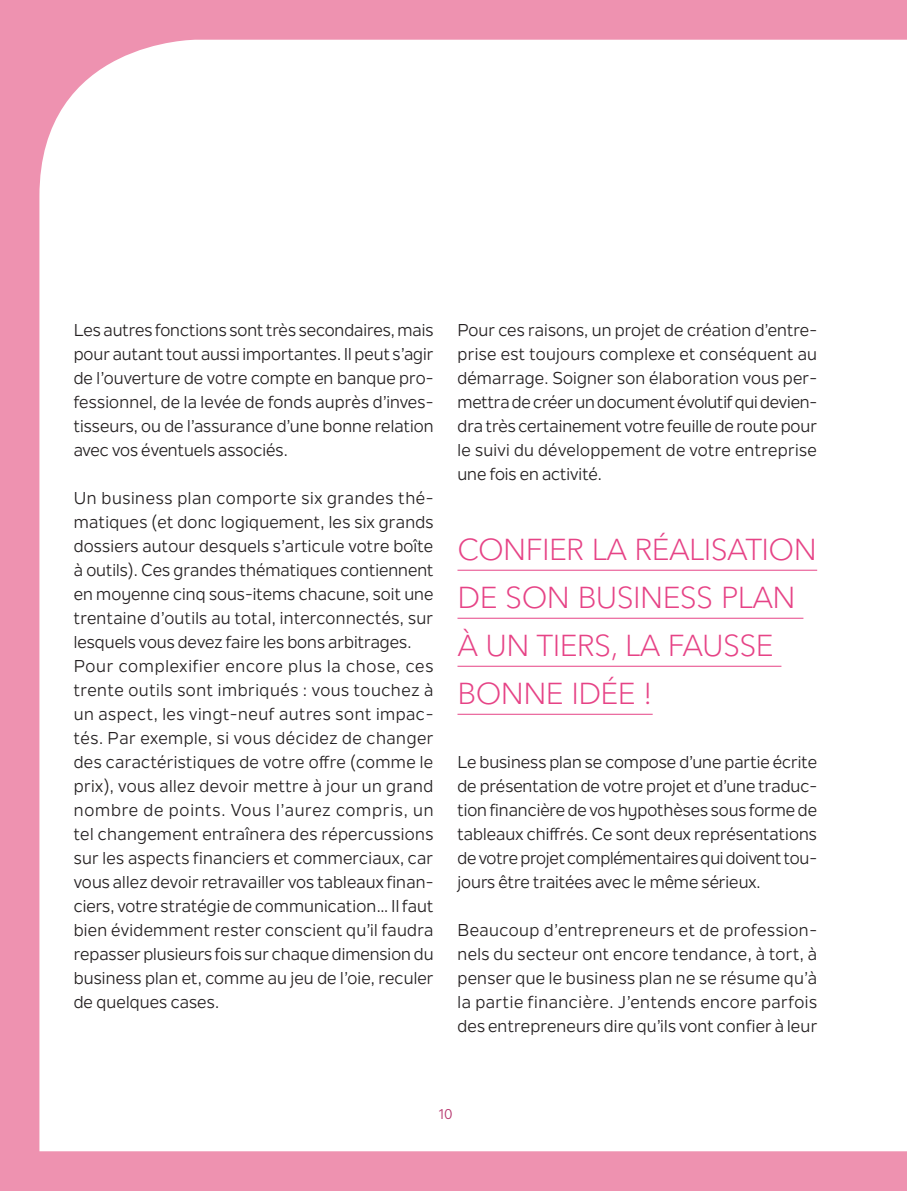
<style>
.page{position:relative;width:908px;height:1191px;background:#fff}
.page>*{position:absolute;margin:0;border:0;box-sizing:border-box;transform-origin:0 0}
.Intro_inters{font:300 30px/48px "Avenir Next LT Pro";letter-spacing:-.02em;color:#e64386}
.Outil_Texte_Courant{font:17px/24px "Nolan Next";color:#231f20;text-align:justify}
.t1{font:14.2px "Nolan Next";color:#b5326b}
</style>
<div class="page">
<div style="left:0;top:0;width:906px;height:1191px;background:#ee92b0"></div>
<div style="left:39px;top:40px;width:867px;height:1111px;background:#fff"></div>
<hr style="left:457px;top:570px;width:359px;height:1px;background:#e64386">
<hr style="left:457px;top:618px;width:346px;height:1px;background:#e64386">
<hr style="left:457px;top:666px;width:324px;height:1px;background:#e64386">
<hr style="left:457px;top:714px;width:195px;height:1px;background:#e64386">
<p class="Outil_Texte_Courant" style="left:74px;top:318px;width:361px">Les autres fonctions sont très secondaires, mais pour autant tout aussi importantes. Il peut s’agir de l’ouverture de votre compte en banque pro&shy;fessionnel, de la levée de fonds auprès d’inves&shy;tisseurs, ou de l’assurance d’une bonne relation avec vos éventuels associés.</p>
<p class="Outil_Texte_Courant" style="left:74px;top:486px;width:361px">Un business plan comporte six grandes thé&shy;matiques (et donc logiquement, les six grands dossiers autour desquels s’articule votre boîte à outils). Ces grandes thématiques contiennent en moyenne cinq sous-items chacune, soit une trentaine d’outils au total, interconnectés, sur lesquels vous devez faire les bons arbitrages.</p>
<p class="Outil_Texte_Courant" style="left:74px;top:654px;width:361px">Pour complexifier encore plus la chose, ces trente outils sont imbriqués : vous touchez à un aspect, les vingt-neuf autres sont impac&shy;tés. Par exemple, si vous décidez de changer des caractéristiques de votre offre (comme le prix), vous allez devoir mettre à jour un grand nombre de points. Vous l’aurez compris, un tel changement entraînera des répercussions sur les aspects financiers et commerciaux, car vous allez devoir retravailler vos tableaux finan&shy;ciers, votre stratégie de communication… Il faut bien évidemment rester conscient qu’il faudra repasser plusieurs fois sur chaque dimension du business plan et, comme au jeu de l’oie, reculer de quelques cases.</p>
<p class="Outil_Texte_Courant" style="left:457px;top:318px;width:361px">Pour ces raisons, un projet de création d’entre&shy;prise est toujours complexe et conséquent au démarrage. Soigner son élaboration vous per&shy;mettra de créer un document évolutif qui devien&shy;dra très certainement votre feuille de route pour le suivi du développement de votre entreprise une fois en activité.</p>
<p class="Intro_inters" style="left:457px;top:526px;width:360px">CONFIER LA RÉALISATION<br>DE SON BUSINESS PLAN<br>À UN TIERS, LA FAUSSE<br>BONNE IDÉE !</p>
<p class="Outil_Texte_Courant" style="left:457px;top:750px;width:361px">Le business plan se compose d’une partie écrite de présentation de votre projet et d’une traduc&shy;tion financière de vos hypothèses sous forme de tableaux chiffrés. Ce sont deux représentations de votre projet complémentaires qui doivent tou&shy;jours être traitées avec le même sérieux.</p>
<p class="Outil_Texte_Courant" style="left:457px;top:918px;width:361px">Beaucoup d’entrepreneurs et de profession&shy;nels du secteur ont encore tendance, à tort, à penser que le business plan ne se résume qu’à la partie financière. J’entends encore parfois des entrepreneurs dire qu’ils vont confier à leur</p>
<p class="t1" style="left:438px;top:1105px;width:16px">10</p>
</div>
